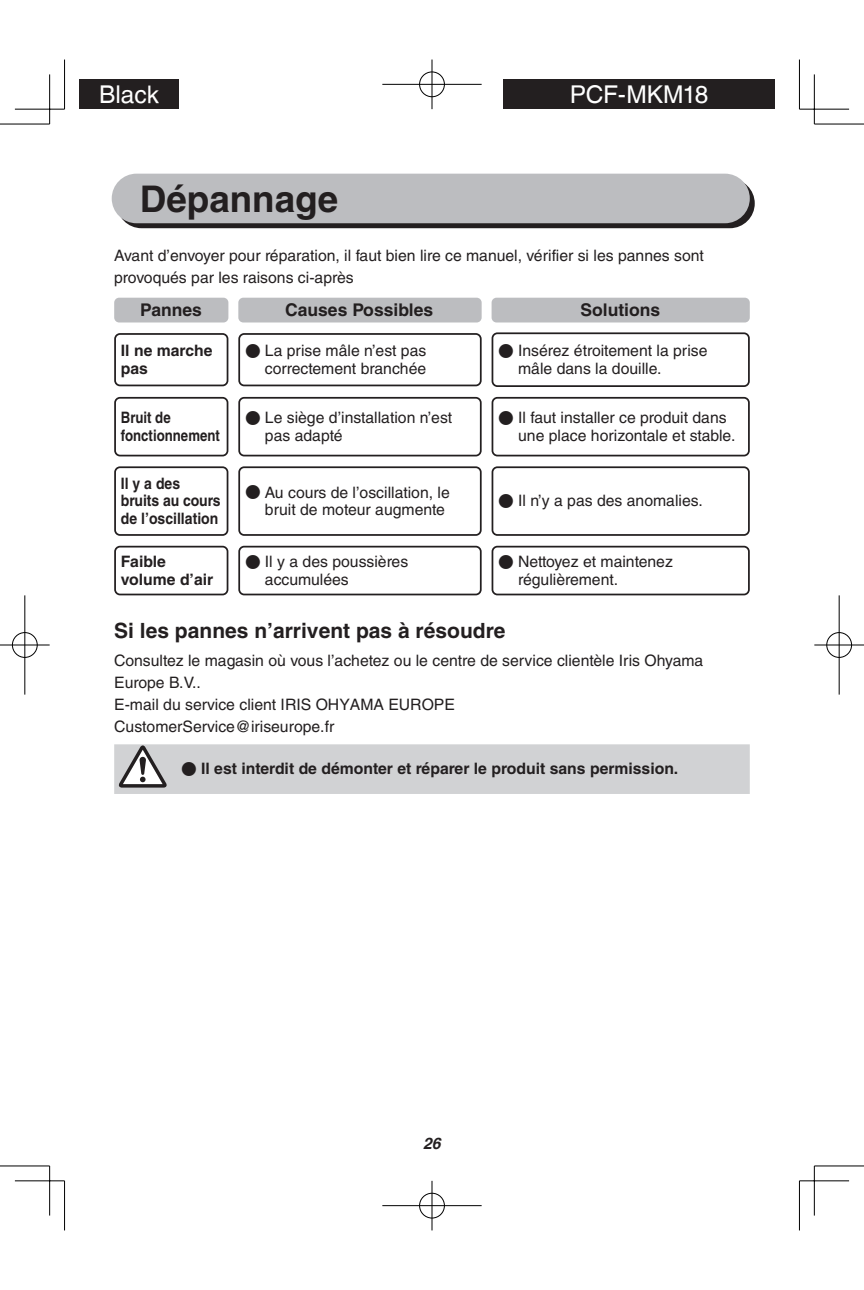
<style>
.page{position:relative;width:864px;height:1290px;background:#fff}
.page>*{position:absolute;margin:0;border:0;box-sizing:border-box;transform-origin:0 0}
.t1{font:700 36.75px "Helvetica LT Std";color:#231f20}
.t2{font:24.5px "Helvetica LT";letter-spacing:-.005em;color:#fff}
.t3{font:700 21px "Helvetica LT Std";color:#231f20}
.t4{font:700 17.5px "Helvetica LT Std";color:#231f20}
.t5{font:15.75px/17.5px "Helvetica LT Std";color:#231f20}
.t6{font:700 15.75px/17.5px "Helvetica LT Std";color:#231f20}
.t7{font:700 15.75px/17.5px "Helvetica LT Std";color:#231f20;scale:.89 1}
.t8{font:700 15.75px/17.5px "Helvetica LT Std";color:#231f20;scale:.84 1}
.t9{font:italic 700 15.75px "Helvetica";color:#231f20}
.s1{font-family:"Shin Go Pro";font-weight:700}
.s2{font-family:"Shin Go Pro"}
</style>
<div class="page">
<div style="left:79px;top:79px;width:100px;height:30px;background:#231f20"></div>
<div style="left:503px;top:79px;width:271px;height:30px;background:#231f20"></div>
<svg style="left:117px;top:179px;width:637px;height:49px;background:#2b2829"></svg>
<div style="left:112px;top:174px;width:637px;height:49px;background:#bcbdc0;border-radius:25px"></div>
<div style="left:114px;top:333px;width:114px;height:53px;border:2px solid #231f20;border-radius:5px"></div>
<div style="left:238px;top:333px;width:243px;height:53px;border:2px solid #231f20;border-radius:5px"></div>
<div style="left:491px;top:332px;width:258px;height:55px;border:2px solid #231f20;border-radius:5px"></div>
<div style="left:114px;top:298px;width:114px;height:24px;background:#bcbdc0;border-radius:5px"></div>
<div style="left:238px;top:298px;width:243px;height:24px;background:#bcbdc0;border-radius:5px"></div>
<div style="left:491px;top:298px;width:258px;height:24px;background:#bcbdc0;border-radius:5px"></div>
<div style="left:114px;top:397px;width:114px;height:59px;border:2px solid #231f20;border-radius:5px"></div>
<div style="left:238px;top:397px;width:243px;height:59px;border:2px solid #231f20;border-radius:5px"></div>
<div style="left:491px;top:397px;width:258px;height:59px;border:2px solid #231f20;border-radius:5px"></div>
<div style="left:114px;top:546px;width:114px;height:49px;border:2px solid #231f20;border-radius:5px"></div>
<div style="left:114px;top:466px;width:114px;height:70px;border:2px solid #231f20;border-radius:5px"></div>
<div style="left:238px;top:466px;width:243px;height:70px;border:2px solid #231f20;border-radius:5px"></div>
<div style="left:238px;top:546px;width:243px;height:49px;border:2px solid #231f20;border-radius:5px"></div>
<div style="left:491px;top:466px;width:258px;height:70px;border:2px solid #231f20;border-radius:5px"></div>
<div style="left:491px;top:546px;width:258px;height:49px;border:2px solid #231f20;border-radius:5px"></div>
<div style="left:114px;top:744px;width:635px;height:50px;background:#d1d2d4"></div>
<hr style="left:0;top:124px;width:50px;height:1px;background:#000">
<hr style="left:814px;top:124px;width:49px;height:1px;background:#000">
<hr style="left:0;top:1165px;width:50px;height:1px;background:#000">
<hr style="left:814px;top:1165px;width:49px;height:1px;background:#000">
<hr style="left:64px;top:60px;width:1px;height:49px;background:#000">
<hr style="left:64px;top:1181px;width:1px;height:49px;background:#000">
<hr style="left:798px;top:60px;width:1px;height:49px;background:#000">
<hr style="left:798px;top:1181px;width:1px;height:49px;background:#000">
<hr style="left:15px;top:109px;width:49px;height:1px;background:#000">
<hr style="left:799px;top:109px;width:49px;height:1px;background:#000">
<hr style="left:15px;top:1180px;width:49px;height:1px;background:#000">
<hr style="left:799px;top:1180px;width:49px;height:1px;background:#000">
<hr style="left:49px;top:74px;width:1px;height:50px;background:#000">
<hr style="left:49px;top:1166px;width:1px;height:49px;background:#000">
<hr style="left:813px;top:74px;width:1px;height:50px;background:#000">
<hr style="left:813px;top:1166px;width:1px;height:49px;background:#000">
<div style="left:418px;top:71px;width:27px;height:27px;border:2px solid #fff;border-radius:50%"></div>
<hr style="left:382px;top:83px;width:99px;height:2px;background:#fff">
<hr style="left:430px;top:60px;width:3px;height:49px;background:#fff">
<div style="left:419px;top:72px;width:25px;height:25px;border:1px solid #000;border-radius:50%"></div>
<hr style="left:382px;top:84px;width:99px;height:1px;background:#000">
<hr style="left:431px;top:60px;width:1px;height:49px;background:#000">
<div style="left:418px;top:1192px;width:27px;height:27px;border:2px solid #fff;border-radius:50%"></div>
<hr style="left:382px;top:1204px;width:99px;height:3px;background:#fff">
<hr style="left:430px;top:1181px;width:3px;height:49px;background:#fff">
<div style="left:419px;top:1193px;width:25px;height:25px;border:1px solid #000;border-radius:50%"></div>
<hr style="left:382px;top:1205px;width:99px;height:1px;background:#000">
<hr style="left:431px;top:1181px;width:1px;height:49px;background:#000">
<div style="left:11px;top:631px;width:27px;height:27px;border:2px solid #fff;border-radius:50%"></div>
<hr style="left:0;top:644px;width:50px;height:2px;background:#fff">
<hr style="left:24px;top:595px;width:2px;height:99px;background:#fff">
<div style="left:12px;top:632px;width:25px;height:26px;border:1px solid #000;border-radius:50%"></div>
<hr style="left:0;top:645px;width:50px;height:1px;background:#000">
<hr style="left:25px;top:595px;width:1px;height:99px;background:#000">
<div style="left:825px;top:631px;width:27px;height:27px;border:2px solid #fff;border-radius:50%"></div>
<hr style="left:814px;top:644px;width:49px;height:2px;background:#fff">
<hr style="left:837px;top:595px;width:2px;height:99px;background:#fff">
<div style="left:826px;top:632px;width:25px;height:26px;border:1px solid #000;border-radius:50%"></div>
<hr style="left:814px;top:645px;width:49px;height:1px;background:#000">
<hr style="left:838px;top:595px;width:1px;height:99px;background:#000">
<h2 class="t2" style="left:99px;top:80px;width:61px">Black</h2>
<h1 class="t1" style="left:140px;top:176px;width:200px">Dépannage</h1>
<h2 class="t2" style="left:569px;top:80px;width:140px">PCF-MKM18</h2>
<p class="t5" style="left:114px;top:245px;width:591px;line-height:22.1px">Avant d’envoyer pour réparation, il faut bien lire ce manuel, vérifier si les pannes sont provoqués par les raisons ci-après</p>
<p class="t4" style="left:140px;top:299px;width:63px">Pannes</p>
<p class="t4" style="left:285px;top:299px;width:149px">Causes Possibles</p>
<p class="t4" style="left:580px;top:299px;width:81px">Solutions</p>
<p class="t6" style="left:121px;top:342px;width:93px">Il ne marche pas</p>
<p class="t5" style="left:245px;top:342px;width:183px;text-align:right"><span class="s1">●</span> La prise mâle n’est pas correctement branchée</p>
<p class="t5" style="left:518px;top:342px;width:191px;text-indent:-20px"><span class="s1">●</span> Insérez étroitement la prise mâle dans la douille.</p>
<p class="t8" style="left:121px;top:409px;width:119px">Bruit de fonctionnement</p>
<p class="t5" style="left:265px;top:409px;width:189px;text-indent:-20px"><span class="s1">●</span> Le siège d’installation n’est pas adapté</p>
<p class="t5" style="left:518px;top:409px;width:219px;text-indent:-20px"><span class="s1">●</span> Il faut installer ce produit dans une place horizontale et stable.</p>
<p class="t7" style="left:121px;top:474px;width:113px">Il y a des bruits au cours de l’oscillation</p>
<p class="t5" style="left:265px;top:483px;width:186px;text-indent:-20px"><span class="s1">●</span> Au cours de l’oscillation, le bruit de moteur augmente</p>
<p class="t5" style="left:265px;top:553px;width:145px;text-indent:-20px"><span class="s1">●</span> Il y a des poussières accumulées</p>
<p class="t5" style="left:498px;top:492px;width:206px"><span class="s1">●</span> Il n’y a pas des anomalies.</p>
<p class="t5" style="left:518px;top:553px;width:156px;text-indent:-20px"><span class="s1">●</span> Nettoyez et maintenez régulièrement.</p>
<h3 class="t3" style="left:114px;top:617px;width:392px">Si les pannes n’arrivent pas à résoudre</h3>
<p class="t5" style="left:114px;top:649px;width:590px;line-height:22.1px">Consultez le magasin où vous l’achetez ou le centre de service clientèle Iris Ohyama Europe B.V..<br>E-mail du service client IRIS OHYAMA EUROPE<br>CustomerService@iriseurope.fr</p>
<p class="t6" style="left:181px;top:760px;width:498px"><span class="s2">●</span> Il est interdit de démonter et réparer le produit sans permission.</p>
<p class="t6" style="left:121px;top:552px;width:94px">Faible volume d’air</p>
<p class="t9" style="left:423px;top:1133px;width:19px">26</p>
</div>
